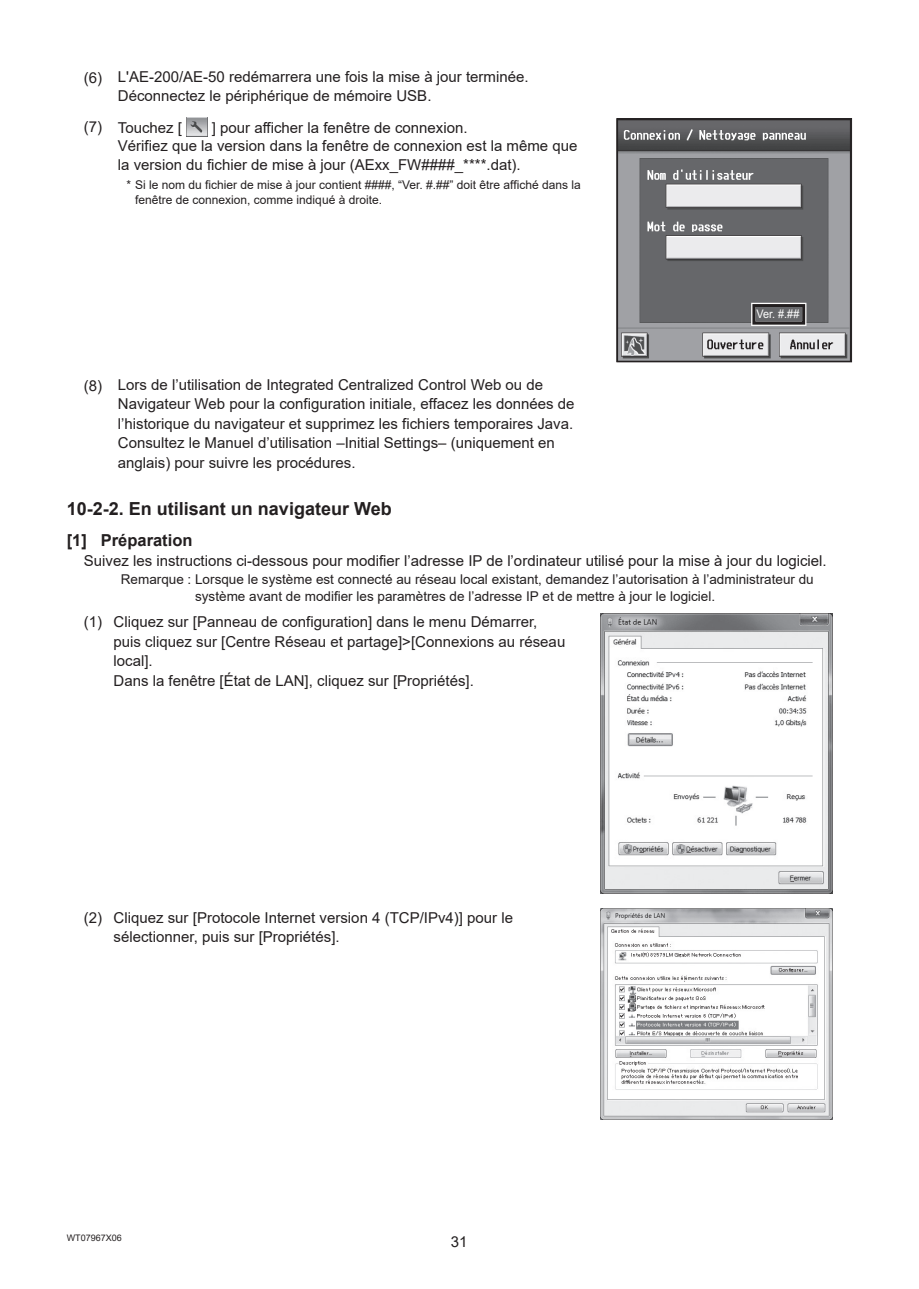
<style>
.page{position:relative;width:919px;height:1289px;background:#fff}
.page>*{position:absolute;margin:0;border:0;box-sizing:border-box;transform-origin:0 0}
.t1{font:700 18px "Arial";color:#231f20}
.t2{font:700 16.5px "Arial";color:#231f20}
.t3{font:15px/19.5px "Arial";color:#231f20}
.t4{font:13.5px/16.5px "Arial";color:#231f20}
.t5{font:12px/15px "Arial";color:#231f20}
.t6{font:11.85px "Arial";color:#fff;scale:.92 1}
.t7{font:9px "Arial";color:#231f20}
</style>
<div class="page">
<img style="left:186px;top:117px;width:22px;height:20px">
<img style="left:618px;top:120px;width:231px;height:240px">
<div style="left:616px;top:118px;width:235px;height:244px;border:1px solid #231f20"></div>
<img style="left:600px;top:613px;width:232px;height:280px">
<img style="left:600px;top:908px;width:232px;height:211px">
<div style="left:751px;top:303px;width:55px;height:23px;border:4px solid #fff"></div>
<div style="left:752px;top:304px;width:53px;height:20px;border:3px solid #231f20"></div>
<p class="t3" style="left:118px;top:67px;width:412px;text-indent:-34px">(6) L'AE-200/AE-50 redémarrera une fois la mise à jour terminée.<br>Déconnectez le périphérique de mémoire USB.</p>
<p class="t3" style="left:84px;top:118px;width:100px">(7) Touchez [</p>
<p class="t3" style="left:118px;top:119px;width:461px;line-height:17.2px;text-indent:94px">] pour afficher la fenêtre de connexion.<br>Vérifiez que la version dans la fenêtre de connexion est la même que</p>
<p class="t3" style="left:118px;top:155px;width:404px">la version du fichier de mise à jour (AExx_FW####_****.dat).</p>
<p class="t5" style="left:135px;top:177px;width:447px;text-indent:-9px">* Si le nom du fichier de mise à jour contient ####, “Ver. #.##” doit être affiché dans la fenêtre de connexion, comme indiqué à droite.</p>
<p class="t6" style="left:756px;top:306px;width:48px">Ver. #.##</p>
<p class="t3" style="left:118px;top:375px;width:458px;text-indent:-34px">(8) Lors de l’utilisation de Integrated Centralized Control Web ou de Navigateur Web pour la configuration initiale, effacez les données de l’historique du navigateur et supprimez les fichiers temporaires Java.<br>Consultez le Manuel d’utilisation –Initial Settings– (uniquement en anglais) pour suivre les procédures.</p>
<p class="t1" style="left:67px;top:496px;width:326px">10-2-2. En utilisant un navigateur Web</p>
<p class="t2" style="left:67px;top:528px;width:127px">[1] Préparation</p>
<p class="t3" style="left:84px;top:551px;width:744px">Suivez les instructions ci-dessous pour modifier l’adresse IP de l’ordinateur utilisé pour la mise à jour du logiciel.</p>
<p class="t4" style="left:195px;top:571px;width:620px;text-indent:-74px">Remarque : Lorsque le système est connecté au réseau local existant, demandez l’autorisation à l’administrateur du système avant de modifier les paramètres de l’adresse IP et de mettre à jour le logiciel.</p>
<p class="t3" style="left:114px;top:612px;width:453px;text-indent:-30px">(1) Cliquez sur [Panneau de configuration] dans le menu Démarrer, puis cliquez sur [Centre Réseau et partage]&gt;[Connexions au réseau local].<br>Dans la fenêtre [État de LAN], cliquez sur [Propriétés].</p>
<p class="t3" style="left:114px;top:907px;width:401px;text-indent:-30px">(2) Cliquez sur [Protocole Internet version 4 (TCP/IPv4)] pour le sélectionner, puis sur [Propriétés].</p>
<p class="t7" style="left:67px;top:1231px;width:57px">WT07967X06</p>
<p class="t3" style="left:451px;top:1231px;width:18px">31</p>
</div>
